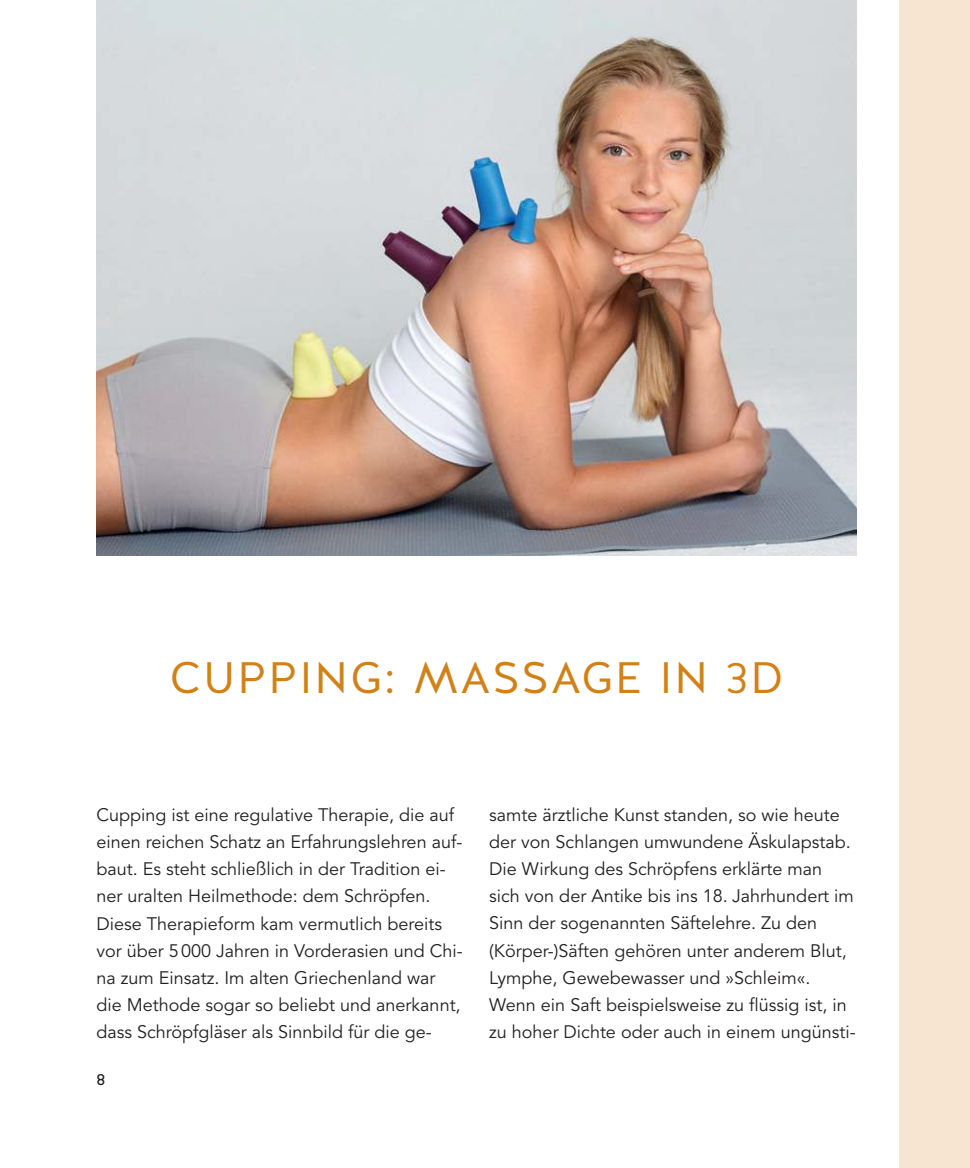
<style>
.page{position:relative;width:970px;height:1168px;background:#fff}
.page>*{position:absolute;margin:0;border:0;box-sizing:border-box;transform-origin:0 0}
.t1{font:44px "Halis GR";letter-spacing:.05em;color:#d28117}
.t2{font:18px/27.2px "Avenir LT Std";color:#221f1f}
.t3{font:16px "Halis GR";color:#221f1f}
</style>
<div class="page">
<div style="left:952px;top:0;width:17px;height:1168px;background:#f7e5d1"></div>
<div style="left:899px;top:0;width:53px;height:1168px;background:#f7e5d1"></div>
<img style="left:96px;top:0;width:760px;height:556px">
<h1 class="t1" style="left:170px;top:654px;width:615px">CUPPING: MASSAGE IN 3D</h1>
<p class="t2" style="left:96px;top:802px;width:368px">Cupping ist eine regulative Therapie, die auf einen reichen Schatz an Erfahrungslehren auf&shy;baut. Es steht schließlich in der Tradition ei&shy;ner uralten Heilmethode: dem Schröpfen.<br>Diese Therapieform kam vermutlich bereits vor über 5 000 Jahren in Vorderasien und Chi&shy;na zum Einsatz. Im alten Griechenland war die Methode sogar so beliebt und anerkannt, dass Schröpfgläser als Sinnbild für die ge-</p>
<p class="t2" style="left:489px;top:802px;width:368px">samte ärztliche Kunst standen, so wie heute der von Schlangen umwundene Äskulapstab.<br>Die Wirkung des Schröpfens erklärte man sich von der Antike bis ins 18. Jahrhundert im Sinn der sogenannten Säftelehre. Zu den (Körper-)Säften gehören unter anderem Blut, Lymphe, Gewebewasser und »Schleim«.<br>Wenn ein Saft beispielsweise zu lüssig ist, in zu hoher Dichte oder auch in einem ungünsti-</p>
<p class="t3" style="left:96px;top:1072px;width:10px">8</p>
</div>
